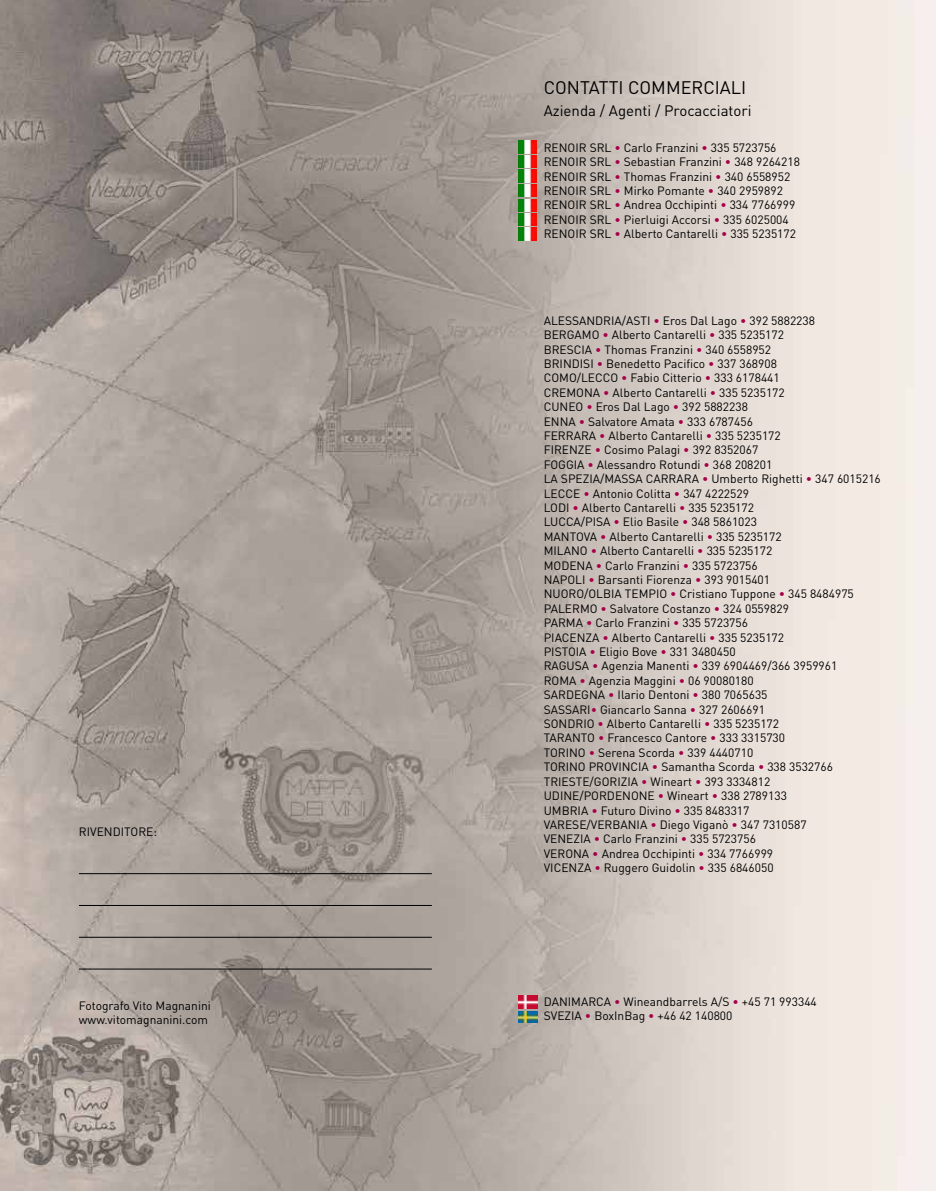
<style>
.page{position:relative;width:936px;height:1191px;background:#fff}
.page>*{position:absolute;margin:0;border:0;box-sizing:border-box;transform-origin:0 0}
.t1{font:18px "DIN Pro";color:#000}
.t2{font:15px "DIN Pro";color:#000}
.t3{font:12px/14.4px "DIN Pro";color:#000}
.s1{color:#a70049}
</style>
<div class="page">
<img style="left:0;top:0;width:935px;height:1191px">
<hr style="left:79px;top:905px;width:353px;height:1px;background:#000">
<hr style="left:79px;top:937px;width:353px;height:1px;background:#000">
<hr style="left:79px;top:968px;width:353px;height:1px;background:#000">
<hr style="left:79px;top:873px;width:353px;height:1px;background:#000">
<img style="left:519px;top:1011px;width:18px;height:11px">
<img style="left:518px;top:141px;width:18px;height:12px">
<img style="left:518px;top:155px;width:18px;height:13px">
<img style="left:518px;top:170px;width:18px;height:12px">
<img style="left:518px;top:185px;width:18px;height:12px">
<img style="left:518px;top:199px;width:18px;height:27px">
<img style="left:519px;top:995px;width:18px;height:13px">
<img style="left:518px;top:228px;width:18px;height:12px">
<p class="t3" style="left:79px;top:824px;width:80px">RIVENDITORE:</p>
<h1 class="t1" style="left:543px;top:75px;width:204px">CONTATTI COMMERCIALI</h1>
<p class="t2" style="left:543px;top:100px;width:209px">Azienda / Agenti / Procacciatori</p>
<p class="t3" style="left:543px;top:140px;width:258px">RENOIR SRL <span class="s1">•</span> Carlo Franzini <span class="s1">•</span> 335 5723756<br>RENOIR SRL <span class="s1">•</span> Sebastian Franzini <span class="s1">•</span> 348 9264218<br>RENOIR SRL <span class="s1">•</span> Thomas Franzini <span class="s1">•</span> 340 6558952<br>RENOIR SRL <span class="s1">•</span> Mirko Pomante <span class="s1">•</span> 340 2959892<br>RENOIR SRL <span class="s1">•</span> Andrea Occhipinti <span class="s1">•</span> 334 7766999<br>RENOIR SRL <span class="s1">•</span> Pierluigi Accorsi <span class="s1">•</span> 335 6025004<br>RENOIR SRL <span class="s1">•</span> Alberto Cantarelli <span class="s1">•</span> 335 5235172</p>
<p class="t3" style="left:543px;top:313px;width:338px">ALESSANDRIA/ASTI <span class="s1">•</span> Eros Dal Lago <span class="s1">•</span> 392 5882238<br>BERGAMO <span class="s1">•</span> Alberto Cantarelli <span class="s1">•</span> 335 5235172<br>BRESCIA <span class="s1">•</span> Thomas Franzini <span class="s1">•</span> 340 6558952<br>BRINDISI <span class="s1">•</span> Benedetto Pacifico <span class="s1">•</span> 337 368908<br>COMO/LECCO <span class="s1">•</span> Fabio Citterio <span class="s1">•</span> 333 6178441<br>CREMONA <span class="s1">•</span> Alberto Cantarelli <span class="s1">•</span> 335 5235172<br>CUNEO <span class="s1">•</span> Eros Dal Lago <span class="s1">•</span> 392 5882238<br>ENNA <span class="s1">•</span> Salvatore Amata <span class="s1">•</span> 333 6787456<br>FERRARA <span class="s1">•</span> Alberto Cantarelli <span class="s1">•</span> 335 5235172<br>FIRENZE <span class="s1">•</span> Cosimo Palagi <span class="s1">•</span> 392 8352067<br>FOGGIA <span class="s1">•</span> Alessandro Rotundi <span class="s1">•</span> 368 208201<br>LA SPEZIA/MASSA CARRARA <span class="s1">•</span> Umberto Righetti <span class="s1">•</span> 347 6015216<br>LECCE <span class="s1">•</span> Antonio Colitta <span class="s1">•</span> 347 4222529<br>LODI <span class="s1">•</span> Alberto Cantarelli <span class="s1">•</span> 335 5235172<br>LUCCA/PISA <span class="s1">•</span> Elio Basile <span class="s1">•</span> 348 5861023<br>MANTOVA <span class="s1">•</span> Alberto Cantarelli <span class="s1">•</span> 335 5235172<br>MILANO <span class="s1">•</span> Alberto Cantarelli <span class="s1">•</span> 335 5235172<br>MODENA <span class="s1">•</span> Carlo Franzini <span class="s1">•</span> 335 5723756<br>NAPOLI <span class="s1">•</span> Barsanti Fiorenza <span class="s1">•</span> 393 9015401<br>NUORO/OLBIA TEMPIO <span class="s1">•</span> Cristiano Tuppone <span class="s1">•</span> 345 8484975<br>PALERMO <span class="s1">•</span> Salvatore Costanzo <span class="s1">•</span> 324 0559829<br>PARMA <span class="s1">•</span> Carlo Franzini <span class="s1">•</span> 335 5723756<br>PIACENZA <span class="s1">•</span> Alberto Cantarelli <span class="s1">•</span> 335 5235172<br>PISTOIA <span class="s1">•</span> Eligio Bove <span class="s1">•</span> 331 3480450<br>RAGUSA <span class="s1">•</span> Agenzia Manenti <span class="s1">•</span> 339 6904469/366 3959961<br>ROMA <span class="s1">•</span> Agenzia Maggini <span class="s1">•</span> 06 90080180<br>SARDEGNA <span class="s1">•</span> Ilario Dentoni <span class="s1">•</span> 380 7065635<br>SASSARI<span class="s1">•</span> Giancarlo Sanna <span class="s1">•</span> 327 2606691<br>SONDRIO <span class="s1">•</span> Alberto Cantarelli <span class="s1">•</span> 335 5235172<br>TARANTO <span class="s1">•</span> Francesco Cantore <span class="s1">•</span> 333 3315730<br>TORINO <span class="s1">•</span> Serena Scorda <span class="s1">•</span> 339 4440710<br>TORINO PROVINCIA <span class="s1">•</span> Samantha Scorda <span class="s1">•</span> 338 3532766<br>TRIESTE/GORIZIA <span class="s1">•</span> Wineart <span class="s1">•</span> 393 3334812<br>UDINE/PORDENONE <span class="s1">•</span> Wineart <span class="s1">•</span> 338 2789133<br>UMBRIA <span class="s1">•</span> Futuro Divino <span class="s1">•</span> 335 8483317<br>VARESE/VERBANIA <span class="s1">•</span> Diego Viganò <span class="s1">•</span> 347 7310587<br>VENEZIA <span class="s1">•</span> Carlo Franzini <span class="s1">•</span> 335 5723756<br>VERONA <span class="s1">•</span> Andrea Occhipinti <span class="s1">•</span> 334 7766999<br>VICENZA <span class="s1">•</span> Ruggero Guidolin <span class="s1">•</span> 335 6846050</p>
<p class="t3" style="left:79px;top:997px;width:133px">Fotografo Vito Magnanini www.vitomagnanini.com</p>
<p class="t3" style="left:543px;top:994px;width:274px">DANIMARCA <span class="s1">•</span> Wineandbarrels A/S <span class="s1">•</span> +45 71 993344<br>SVEZIA <span class="s1">•</span> BoxInBag <span class="s1">•</span> +46 42 140800</p>
</div>
